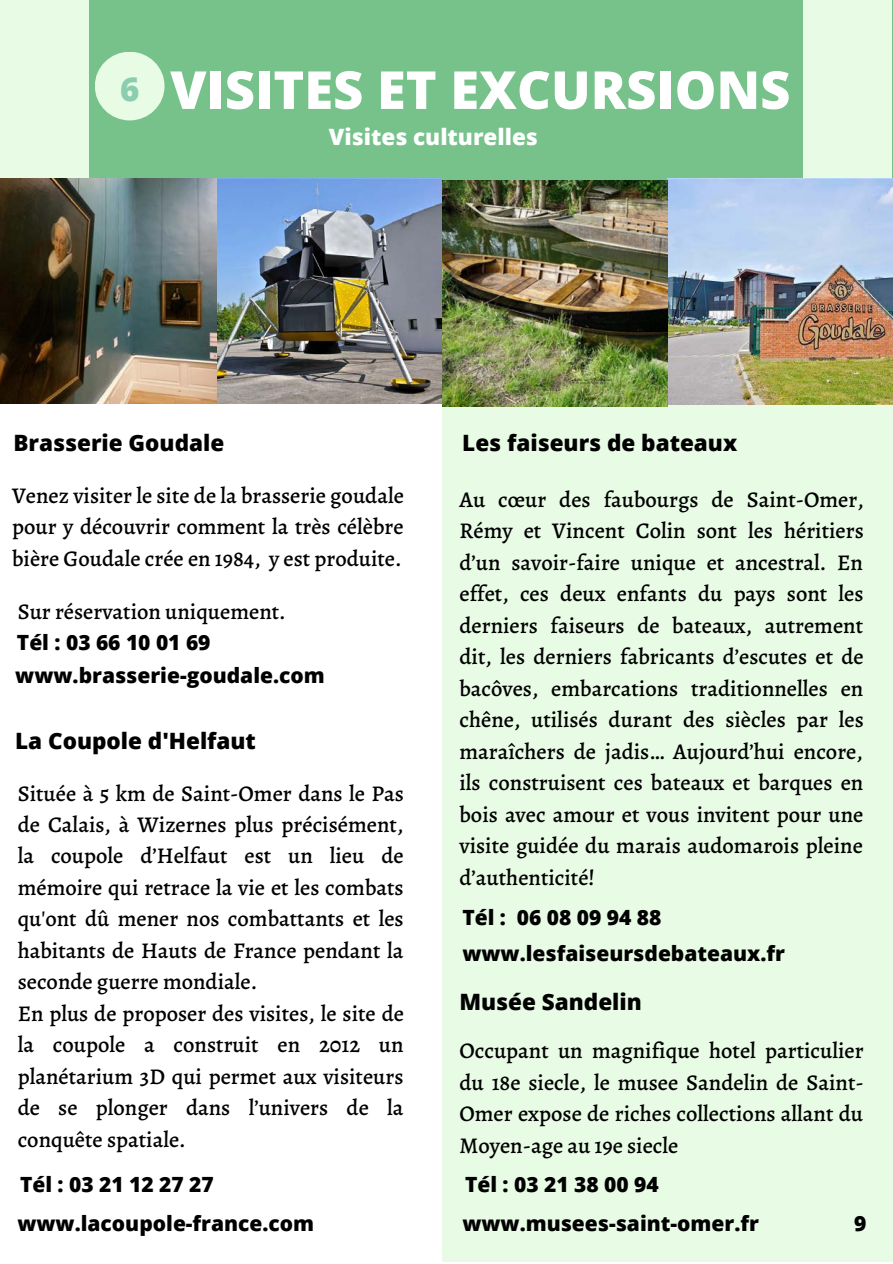
<style>
.page{position:relative;width:893px;height:1264px;background:#fff}
.page>*{position:absolute;margin:0;border:0;box-sizing:border-box;transform-origin:0 0}
.t1{font:800 52.5px "Open Sans";color:#fff}
.t2{font:800 33px "Open Sans";color:#8ccdb0}
.t3{font:500 22.5px/31.5px "Alegreya";color:#000;text-align:justify}
.t4{font:800 22.5px "Open Sans";color:#000}
.t5{font:800 22.5px "Open Sans";color:#fff}
.t6{font:800 21px "Open Sans";color:#000}
</style>
<div class="page">
<div style="left:0;top:0;width:892px;height:180px;background:#77c28b"></div>
<div style="left:803px;top:0;width:89px;height:179px;background:#e7fbe5"></div>
<div style="left:0;top:0;width:89px;height:179px;background:#e7fbe5"></div>
<img style="left:0;top:179px;width:442px;height:225px">
<div style="left:442px;top:404px;width:450px;height:857px;background:#e7fbe5"></div>
<img style="left:667px;top:179px;width:225px;height:225px">
<img style="left:442px;top:181px;width:225px;height:225px">
<div style="left:95px;top:52px;width:69px;height:68px;background:#e7fbe5;border-radius:50%"></div>
<p class="t2" style="left:120px;top:66px;width:21px">6</p>
<p class="t1" style="left:170px;top:53px;width:621px">VISITES ET EXCURSIONS</p>
<p class="t5" style="left:329px;top:121px;width:210px">Visites culturelles</p>
<p class="t4" style="left:13px;top:427px;width:212px">Brasserie Goudale</p>
<p class="t3" style="left:12px;top:479px;width:393px">Venez visiter le site de la brasserie goudale pour y découvrir comment la très célèbre bière Goudale crée en 1984, y est produite.</p>
<p class="t3" style="left:18px;top:595px;width:270px">Sur réservation uniquement.</p>
<p class="t6" style="left:17px;top:628px;width:195px">Tél : 03 66 10 01 69</p>
<p class="t6" style="left:15px;top:661px;width:311px">www.brasserie-goudale.com</p>
<p class="t4" style="left:15px;top:724px;width:242px">La Coupole d'Helfaut</p>
<p class="t3" style="left:18px;top:777px;width:387px">Située à 5 km de Saint-Omer dans le Pas de Calais, à Wizernes plus précisément, la coupole d’Helfaut est un lieu de mémoire qui retrace la vie et les combats qu'ont dû mener nos combattants et les habitants de Hauts de France pendant la seconde guerre mondiale.</p>
<p class="t3" style="left:18px;top:997px;width:388px">En plus de proposer des visites, le site de la coupole a construit en 2012 un planétarium 3D qui permet aux visiteurs de se plonger dans l’univers de la conquête spatiale.</p>
<p class="t4" style="left:462px;top:427px;width:276px">Les faiseurs de bateaux</p>
<p class="t3" style="left:459px;top:483px;width:406px">Au cœur des faubourgs de Saint-Omer, Rémy et Vincent Colin sont les héritiers d’un savoir-faire unique et ancestral. En effet, ces deux enfants du pays sont les derniers faiseurs de bateaux, autrement dit, les derniers fabricants d’escutes et de bacôves, embarcations traditionnelles en chêne, utilisés durant des siècles par les maraîchers de jadis… Aujourd’hui encore, ils construisent ces bateaux et barques en bois avec amour et vous invitent pour une visite guidée du marais audomarois pleine d’authenticité!</p>
<p class="t6" style="left:462px;top:902px;width:200px">Tél : 06 08 09 94 88</p>
<p class="t6" style="left:462px;top:938px;width:324px">www.lesfaiseursdebateaux.fr</p>
<p class="t4" style="left:459px;top:986px;width:184px">Musée Sandelin</p>
<p class="t3" style="left:459px;top:1034px;width:406px">Occupant un magnifique hotel particulier du 18e siecle, le musee Sandelin de Saint-Omer expose de riches collections allant du Moyen-age au 19e siecle</p>
<p class="t6" style="left:20px;top:1169px;width:195px">Tél : 03 21 12 27 27</p>
<p class="t6" style="left:465px;top:1169px;width:195px">Tél : 03 21 38 00 94</p>
<p class="t6" style="left:17px;top:1208px;width:298px">www.lacoupole-france.com</p>
<p class="t6" style="left:462px;top:1208px;width:298px">www.musees-saint-omer.fr</p>
<p class="t6" style="left:854px;top:1208px;width:14px">9</p>
</div>
